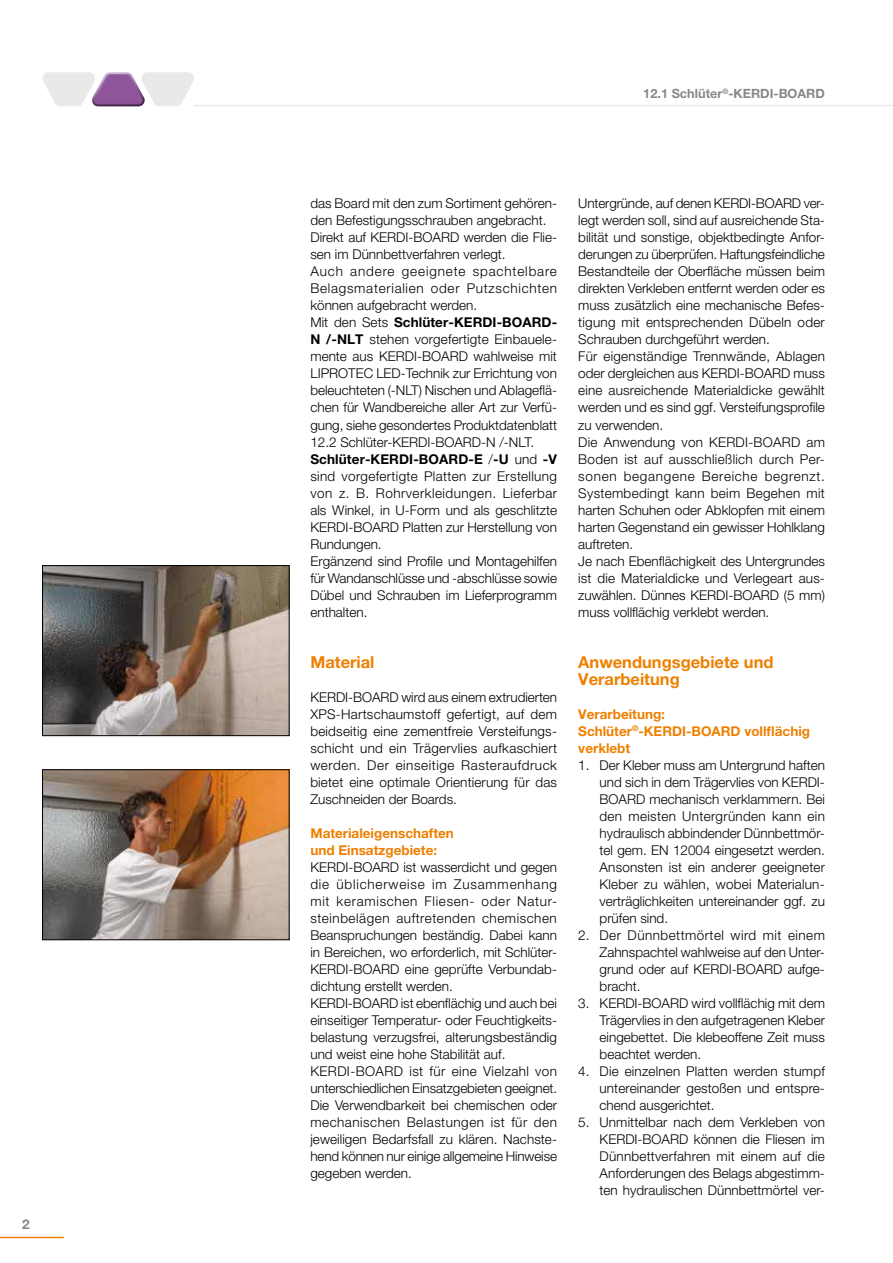
<style>
.page{position:relative;width:893px;height:1263px;background:#fff}
.page>*{position:absolute;margin:0;border:0;box-sizing:border-box;transform-origin:0 0}
.Überschrift{font:700 16.5px/17px "Helvetica Neue LT Pro";color:#ee7f00}
.Fließtext{font:300 13.5px/17px "Helvetica Neue LT Pro";color:#000;text-align:justify}
.Unter-Überschrift{font:700 13.5px/17px "Helvetica Neue LT Pro";color:#ee7f00}
.t1{font:700 13.5px "Helvetica Neue LT Pro";color:#87888a}
.t2{font:700 12.75px "Helvetica Neue LT Pro";color:#87888a}
.s1{font-weight:700}
</style>
<div class="page">
<hr style="left:0;top:1237px;width:64px;height:1px;background:#ee7f00">
<hr style="left:194px;top:105px;width:699px;height:1px;background:#e9e9ea">
<svg style="left:43px;top:72px;width:151px;height:34px"></svg>
<img style="left:44px;top:771px;width:244px;height:167px">
<div style="left:42px;top:769px;width:248px;height:171px;border:1px solid #000"></div>
<img style="left:44px;top:567px;width:244px;height:167px">
<div style="left:42px;top:565px;width:248px;height:171px;border:1px solid #000"></div>
<p class="t1" style="left:22px;top:1216px;width:9px">2</p>
<p class="t2" style="left:643px;top:86px;width:183px">12.1 Schlüter<sup>®</sup>-KERDI-BOARD</p>
<p class="Fließtext" style="left:310px;top:195px;width:248px">das Board mit den zum Sortiment gehören&shy;den Befestigungsschrauben angebracht.</p>
<p class="Fließtext" style="left:310px;top:229px;width:248px">Direkt auf KERDI-BOARD werden die Flie&shy;sen im Dünnbettverfahren verlegt.</p>
<p class="Fließtext" style="left:310px;top:263px;width:248px">Auch andere geeignete spachtelbare Belagsmaterialien oder Putzschichten können aufgebracht werden.</p>
<p class="Fließtext" style="left:310px;top:314px;width:248px">Mit den Sets <span class="s1">Schlüter-KERDI-BOARD-N /-NLT</span> stehen vorgefertigte Einbauele&shy;mente aus KERDI-BOARD wahlweise mit LIPROTEC LED-Technik zur Errichtung von beleuchteten (-NLT) Nischen und Ablageflä&shy;chen für Wandbereiche aller Art zur Verfü&shy;gung, siehe gesondertes Produktdatenblatt 12.2 Schlüter-KERDI-BOARD-N /-NLT.</p>
<p class="Fließtext" style="left:310px;top:450px;width:248px"><span class="s1">Schlüter-KERDI-BOARD-E</span> /<span class="s1">-U</span> und <span class="s1">-V </span>sind vorgefertigte Platten zur Erstellung von z. B. Rohrverkleidungen. Lieferbar als Winkel, in U-Form und als geschlitzte KERDI-BOARD Platten zur Herstellung von Rundungen.</p>
<p class="Fließtext" style="left:310px;top:552px;width:248px">Ergänzend sind Profile und Montagehilfen für Wandanschlüsse und -abschlüsse sowie Dübel und Schrauben im Lieferprogramm enthalten.</p>
<p class="Überschrift" style="left:310px;top:653px;width:66px">Material</p>
<p class="Fließtext" style="left:310px;top:688px;width:248px">KERDI-BOARD wird aus einem extrudierten XPS-Hartschaumstoff gefertigt, auf dem beidseitig eine zementfreie Versteifungs&shy;schicht und ein Trägervlies aufkaschiert werden. Der einseitige Rasteraufdruck bietet eine optimale Orientierung für das Zuschneiden der Boards.</p>
<p class="Unter-Überschrift" style="left:310px;top:824px;width:145px">Materialeigenschaften und Einsatzgebiete:</p>
<p class="Fließtext" style="left:310px;top:858px;width:248px">KERDI-BOARD ist wasserdicht und gegen die üblicherweise im Zusammenhang mit keramischen Fliesen- oder Natur&shy;steinbelägen auftretenden chemischen Beanspruchungen beständig. Dabei kann in Bereichen, wo erforderlich, mit Schlüter-KERDI-BOARD eine geprüfte Verbundab&shy;dichtung erstellt werden.</p>
<p class="Fließtext" style="left:310px;top:994px;width:248px">KERDI-BOARD ist ebenflächig und auch bei einseitiger Temperatur- oder Feuchtigkeits&shy;belastung verzugsfrei, alterungsbeständig und weist eine hohe Stabilität auf.</p>
<p class="Fließtext" style="left:310px;top:1062px;width:248px">KERDI-BOARD ist für eine Vielzahl von unterschiedlichen Einsatzgebieten geeignet.<br>Die Verwendbarkeit bei chemischen oder mechanischen Belastungen ist für den jeweiligen Bedarfsfall zu klären. Nachste&shy;hend können nur einige allgemeine Hinweise gegeben werden.</p>
<p class="Fließtext" style="left:578px;top:195px;width:248px">Untergründe, auf denen KERDI-BOARD ver&shy;legt werden soll, sind auf ausreichende Sta&shy;bilität und sonstige, objektbedingte Anfor&shy;derungen zu überprüfen. Haftungsfeindliche Bestandteile der Oberfläche müssen beim direkten Verkleben entfernt werden oder es muss zusätzlich eine mechanische Befes&shy;tigung mit entsprechenden Dübeln oder Schrauben durchgeführt werden.</p>
<p class="Fließtext" style="left:578px;top:348px;width:248px">Für eigenständige Trennwände, Ablagen oder dergleichen aus KERDI-BOARD muss eine ausreichende Materialdicke gewählt werden und es sind ggf. Versteifungsprofile zu verwenden.</p>
<p class="Fließtext" style="left:578px;top:433px;width:248px">Die Anwendung von KERDI-BOARD am Boden ist auf ausschließlich durch Per&shy;sonen begangene Bereiche begrenzt.<br>Systembedingt kann beim Begehen mit harten Schuhen oder Abklopfen mit einem harten Gegenstand ein gewisser Hohlklang auftreten.</p>
<p class="Fließtext" style="left:578px;top:552px;width:248px">Je nach Ebenflächigkeit des Untergrundes ist die Materialdicke und Verlegeart aus&shy;zuwählen. Dünnes KERDI-BOARD (5 mm) muss vollflächig verklebt werden.</p>
<p class="Überschrift" style="left:578px;top:653px;width:197px">Anwendungsgebiete und<br>Verarbeitung</p>
<p class="Unter-Überschrift" style="left:578px;top:705px;width:233px">Verarbeitung:<br>Schlüter<sup>®</sup>-KERDI-BOARD vollflächig verklebt</p>
<p class="Fließtext" style="left:600px;top:756px;width:227px;text-indent:-21px">1. Der Kleber muss am Untergrund haften und sich in dem Trägervlies von KERDI-BOARD mechanisch verklammern. Bei den meisten Untergründen kann ein hydraulisch abbindender Dünnbettmör&shy;tel gem. EN 12004 eingesetzt werden.<br>Ansonsten ist ein anderer geeigneter Kleber zu wählen, wobei Materialun&shy;verträglichkeiten untereinander ggf. zu prüfen sind.</p>
<p class="Fließtext" style="left:600px;top:926px;width:227px;text-indent:-21px">2. Der Dünnbettmörtel wird mit einem Zahnspachtel wahlweise auf den Unter&shy;grund oder auf KERDI-BOARD aufge&shy;bracht.</p>
<p class="Fließtext" style="left:600px;top:994px;width:227px;text-indent:-21px">3. KERDI-BOARD wird vollflächig mit dem Trägervlies in den aufgetragenen Kleber eingebettet. Die klebeoffene Zeit muss beachtet werden.</p>
<p class="Fließtext" style="left:600px;top:1062px;width:227px;text-indent:-21px">4. Die einzelnen Platten werden stumpf untereinander gestoßen und entspre&shy;chend ausgerichtet.</p>
<p class="Fließtext" style="left:600px;top:1113px;width:227px;text-indent:-21px">5. Unmittelbar nach dem Verkleben von KERDI-BOARD können die Fliesen im Dünnbettverfahren mit einem auf die Anforderungen des Belags abgestimm&shy;ten hydraulischen Dünnbettmörtel ver-</p>
</div>
